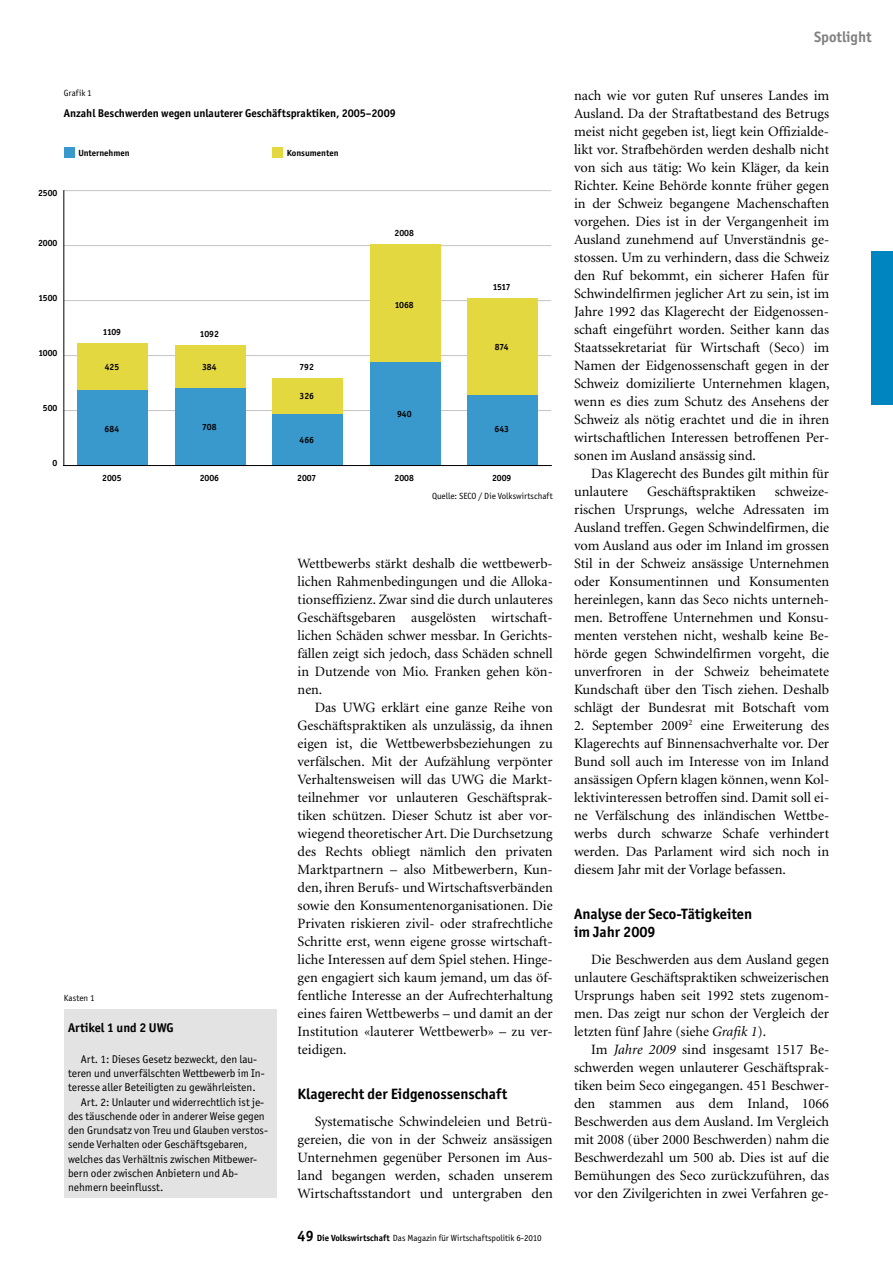
<style>
.page{position:relative;width:893px;height:1263px;background:#fff}
.page>*{position:absolute;margin:0;border:0;box-sizing:border-box;transform-origin:0 0}
.t1{font:700 15px/18px "Officina San ITC";color:#000}
.t2{font:700 15px "Officina San ITC";color:#818181}
.t3{font:14.25px/18px "Minion";color:#000;text-align:justify}
.t4{font:700 12.75px "Officina San ITC";color:#000}
.t5{font:11.25px "Officina San ITC";color:#000}
.t6{font:700 11.25px "Officina San ITC";color:#000}
.t7{font:700 9px "Officina San ITC";color:#000}
.t8{font:9px "Officina San ITC";color:#000}
.s1{font-weight:700;font-size:15px}
.s2{font-weight:700}
.s3{font-style:italic}
</style>
<div class="page">
<div style="left:872px;top:252px;width:21px;height:153px;background:#0085c1"></div>
<div style="left:64px;top:1009px;width:212px;height:188px;background:#e3e3e3"></div>
<hr style="left:64px;top:410px;width:487px;height:1px;background:#c3c4c4">
<hr style="left:64px;top:355px;width:487px;height:1px;background:#c3c4c4">
<hr style="left:64px;top:300px;width:487px;height:1px;background:#c3c4c4">
<hr style="left:64px;top:245px;width:487px;height:1px;background:#c3c4c4">
<hr style="left:64px;top:190px;width:487px;height:1px;background:#c3c4c4">
<div style="left:64px;top:148px;width:11px;height:10px;background:#3998cc"></div>
<div style="left:272px;top:148px;width:11px;height:10px;background:#e4d841"></div>
<div style="left:77px;top:344px;width:71px;height:46px;background:#e4d841"></div>
<div style="left:175px;top:345px;width:70px;height:43px;background:#e4d841"></div>
<div style="left:272px;top:378px;width:71px;height:36px;background:#e4d841"></div>
<div style="left:370px;top:245px;width:70px;height:117px;background:#e4d841"></div>
<div style="left:467px;top:299px;width:71px;height:96px;background:#e4d841"></div>
<div style="left:77px;top:390px;width:71px;height:75px;background:#3998cc"></div>
<div style="left:175px;top:388px;width:70px;height:77px;background:#3998cc"></div>
<div style="left:272px;top:414px;width:71px;height:51px;background:#3998cc"></div>
<div style="left:370px;top:362px;width:70px;height:103px;background:#3998cc"></div>
<div style="left:467px;top:395px;width:71px;height:70px;background:#3998cc"></div>
<hr style="left:64px;top:465px;width:487px;height:1px;background:#000">
<hr style="left:63px;top:191px;width:1px;height:274px;background:#000">
<p class="t8" style="left:64px;top:87px;width:30px">Grafik 1</p>
<p class="t6" style="left:64px;top:106px;width:333px">Anzahl Beschwerden wegen unlauterer Geschäftspraktiken, 2005–2009</p>
<p class="t7" style="left:38px;top:188px;width:21px">2500</p>
<p class="t7" style="left:38px;top:237px;width:21px">2000</p>
<p class="t7" style="left:38px;top:292px;width:21px">1500</p>
<p class="t7" style="left:38px;top:347px;width:20px">1000</p>
<p class="t7" style="left:43px;top:402px;width:16px">500</p>
<p class="t7" style="left:53px;top:457px;width:6px">0</p>
<p class="t7" style="left:78px;top:147px;width:53px">Unternehmen</p>
<p class="t7" style="left:287px;top:147px;width:53px">Konsumenten</p>
<p class="t7" style="left:103px;top:327px;width:20px">1109</p>
<p class="t7" style="left:200px;top:328px;width:20px">1092</p>
<p class="t7" style="left:105px;top:361px;width:16px">425</p>
<p class="t7" style="left:202px;top:361px;width:16px">384</p>
<p class="t7" style="left:299px;top:361px;width:16px">792</p>
<p class="t7" style="left:105px;top:423px;width:16px">684</p>
<p class="t7" style="left:202px;top:421px;width:16px">708</p>
<p class="t7" style="left:300px;top:391px;width:16px">326</p>
<p class="t7" style="left:300px;top:434px;width:16px">466</p>
<p class="t7" style="left:395px;top:228px;width:21px">2008</p>
<p class="t7" style="left:395px;top:299px;width:20px">1068</p>
<p class="t7" style="left:397px;top:408px;width:16px">940</p>
<p class="t7" style="left:493px;top:282px;width:19px">1517</p>
<p class="t7" style="left:495px;top:341px;width:15px">874</p>
<p class="t7" style="left:494px;top:424px;width:16px">643</p>
<p class="t7" style="left:102px;top:472px;width:21px">2005</p>
<p class="t7" style="left:200px;top:472px;width:21px">2006</p>
<p class="t7" style="left:297px;top:472px;width:21px">2007</p>
<p class="t7" style="left:395px;top:472px;width:21px">2008</p>
<p class="t7" style="left:492px;top:472px;width:21px">2009</p>
<p class="t8" style="left:432px;top:491px;width:122px">Quelle: SECO / Die Volkswirtschaft</p>
<p class="t8" style="left:64px;top:992px;width:32px">Kasten 1</p>
<p class="t4" style="left:68px;top:1020px;width:107px">Artikel 1 und 2 UWG</p>
<p class="t5" style="left:81px;top:1052px;width:178px">Art. 1: Dieses Gesetz bezweckt, den lau-</p>
<p class="t5" style="left:68px;top:1067px;width:198px">teren und unverfälschten Wettbewerb im In-</p>
<p class="t5" style="left:68px;top:1081px;width:189px">teresse aller Beteiligten zu gewährleisten.</p>
<p class="t5" style="left:81px;top:1095px;width:185px">Art. 2: Unlauter und widerrechtlich ist je-</p>
<p class="t5" style="left:68px;top:1109px;width:198px">des täuschende oder in anderer Weise gegen</p>
<p class="t5" style="left:68px;top:1124px;width:201px">den Grundsatz von Treu und Glauben verstos-</p>
<p class="t5" style="left:68px;top:1138px;width:181px">sende Verhalten oder Geschäftsgebaren,</p>
<p class="t5" style="left:68px;top:1152px;width:191px">welches das Verhältnis zwischen Mitbewer-</p>
<p class="t5" style="left:68px;top:1166px;width:172px">bern oder zwischen Anbietern und Ab-</p>
<p class="t5" style="left:68px;top:1181px;width:97px">nehmern beeinflusst.</p>
<p class="t3" style="left:298px;top:554px;width:257px">Wettbewerbs stärkt deshalb die wettbewerb&shy;lichen Rahmenbedingungen und die Alloka&shy;tionseffizienz. Zwar sind die durch unlauteres Geschäftsgebaren ausgelösten wirtschaft&shy;lichen Schäden schwer messbar. In Gerichts&shy;fällen zeigt sich jedoch, dass Schäden schnell in Dutzende von Mio. Franken gehen kön&shy;nen.</p>
<p class="t3" style="left:298px;top:698px;width:257px;text-indent:17px">Das UWG erklärt eine ganze Reihe von Geschäftspraktiken als unzulässig, da ihnen eigen ist, die Wettbewerbsbeziehungen zu verfälschen. Mit der Aufzählung verpönter Verhaltensweisen will das UWG die Markt&shy;teilnehmer vor unlauteren Geschäftsprak&shy;tiken schützen. Dieser Schutz ist aber vor&shy;wiegend theoretischer Art. Die Durchsetzung des Rechts obliegt nämlich den privaten Marktpartnern – also Mitbewerbern, Kun&shy;den, ihren Berufs- und Wirtschaftsverbänden sowie den Konsumentenorganisationen. Die Privaten riskieren zivil- oder strafrechtliche Schritte erst, wenn eigene grosse wirtschaft&shy;liche Interessen auf dem Spiel stehen. Hinge&shy;gen engagiert sich kaum jemand, um das öf&shy;fentliche Interesse an der Aufrechterhaltung eines fairen Wettbewerbs – und damit an der Institution «lauterer Wettbewerb» – zu ver&shy;teidigen.</p>
<p class="t1" style="left:298px;top:1084px;width:211px">Klagerecht der Eidgenossenschaft</p>
<p class="t3" style="left:298px;top:1112px;width:257px;text-indent:17px">Systematische Schwindeleien und Betrü&shy;gereien, die von in der Schweiz ansässigen Unternehmen gegenüber Personen im Aus&shy;land begangen werden, schaden unserem Wirtschaftsstandort und untergraben den</p>
<p class="t8" style="left:298px;top:1232px;width:245px"><span class="s1">49</span> <span class="s2">Die Volkswirtschaft</span> Das Magazin für Wirtschaftspolitik 6-2010</p>
<p class="t2" style="left:814px;top:27px;width:59px">Spotlight</p>
<p class="t3" style="left:574px;top:86px;width:257px">nach wie vor guten Ruf unseres Landes im Ausland. Da der Straftatbestand des Betrugs meist nicht gegeben ist, liegt kein Offizialde&shy;likt vor. Strafbehörden werden deshalb nicht von sich aus tätig: Wo kein Kläger, da kein Richter. Keine Behörde konnte früher gegen in der Schweiz begangene Machenschaften vorgehen. Dies ist in der Vergangenheit im Ausland zunehmend auf Unverständnis ge&shy;stossen. Um zu verhindern, dass die Schweiz den Ruf bekommt, ein sicherer Hafen für Schwindelfirmen jeglicher Art zu sein, ist im Jahre 1992 das Klagerecht der Eidgenossen&shy;schaft eingeführt worden. Seither kann das Staatssekretariat für Wirtschaft (Seco) im Namen der Eidgenossenschaft gegen in der Schweiz domizilierte Unternehmen klagen, wenn es dies zum Schutz des Ansehens der Schweiz als nötig erachtet und die in ihren wirtschaftlichen Interessen betroffenen Per&shy;sonen im Ausland ansässig sind.</p>
<p class="t3" style="left:574px;top:464px;width:257px;text-indent:17px">Das Klagerecht des Bundes gilt mithin für unlautere</p>
<p class="t3" style="left:574px;top:482px;width:257px;text-indent:201px">schweize&shy;rischen Ursprungs, welche Adressaten im Ausland treffen. Gegen Schwindelfirmen, die vom Ausland aus oder im Inland im grossen Stil in der Schweiz ansässige Unternehmen oder Konsumentinnen und Konsumenten hereinlegen, kann das Seco nichts unterneh&shy;men. Betroffene Unternehmen und Konsu&shy;menten verstehen nicht, weshalb keine Be&shy;hörde gegen Schwindelfirmen vorgeht, die unverfroren in der Schweiz beheimatete Kundschaft über den Tisch ziehen. Deshalb schlägt der Bundesrat mit Botschaft vom</p>
<p class="t3" style="left:574px;top:716px;width:257px">2. September 2009<sup>2</sup> eine Erweiterung des Klagerechts auf Binnensachverhalte vor. Der Bund soll auch im Interesse von im Inland ansässigen Opfern klagen können, wenn Kol&shy;lektivinteressen betroffen sind. Damit soll ei&shy;ne Verfälschung des inländischen Wettbe&shy;werbs durch schwarze Schafe verhindert werden. Das Parlament wird sich noch in diesem Jahr mit der Vorlage befassen.</p>
<p class="t1" style="left:574px;top:904px;width:180px">Analyse der Seco-Tätigkeiten im Jahr 2009</p>
<p class="t3" style="left:574px;top:950px;width:257px;text-indent:17px">Die Beschwerden aus dem Ausland gegen unlautere Geschäftspraktiken schweizerischen Ursprungs haben seit 1992 stets zugenom&shy;men. Das zeigt nur schon der Vergleich der letzten fünf Jahre (siehe <span class="s3">Grafik 1</span>).</p>
<p class="t3" style="left:574px;top:1040px;width:257px;text-indent:17px">Im <span class="s3">Jahre 2009</span> sind insgesamt 1517 Be&shy;schwerden wegen unlauterer Geschäftsprak&shy;tiken beim Seco eingegangen. 451 Beschwer&shy;den stammen aus dem Inland, 1066<br>Beschwerden aus dem Ausland. Im Vergleich mit 2008 (über 2000 Beschwerden) nahm die Beschwerdezahl um 500 ab. Dies ist auf die Bemühungen des Seco zurückzuführen, das vor den Zivilgerichten in zwei Verfahren ge-</p>
<p class="t3" style="left:647px;top:482px;width:111px">Geschäftspraktiken</p>
</div>
